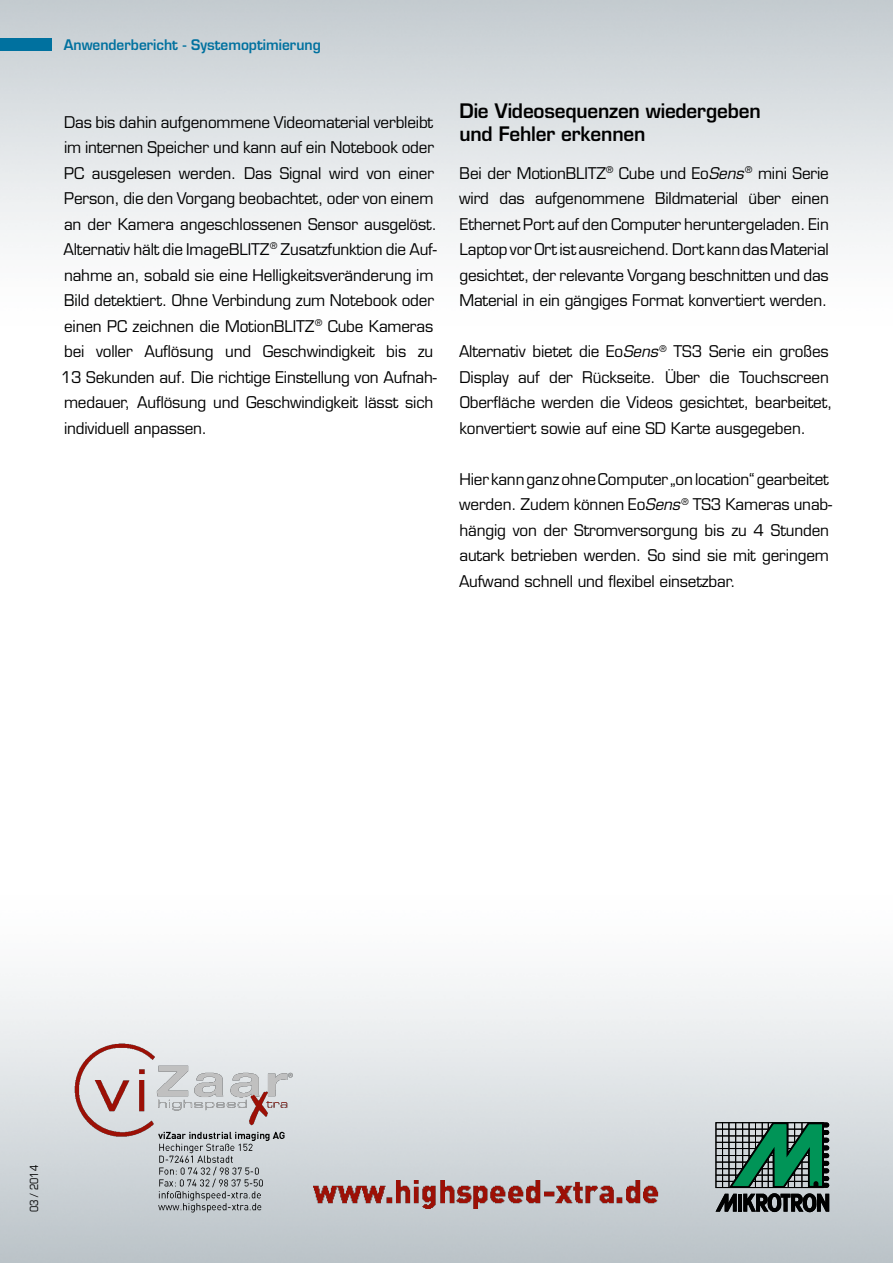
<style>
.page{position:relative;width:893px;height:1263px;background:#fff}
.page>*{position:absolute;margin:0;border:0;box-sizing:border-box;transform-origin:0 0}
.cs_head-2{font:600 19.5px/23.4px "Eurostile";letter-spacing:-.01em;color:#000}
.cs_copy{font:15.75px/25.5px "Eurostile";letter-spacing:-.01em;color:#000}
.t1{font:600 14.25px "Eurostile";color:#00719f;scale:.96 1}
.t2{font:condensed 11.25px "Eurostile";color:#000}
.cs_copy-2{font:9.15px "Eurostile";color:#000}
.s1{font-style:italic}
</style>
<div class="page">
<img style="left:0;top:0;width:893px;height:1263px">
<svg style="left:716px;top:1121px;width:113px;height:91px"></svg>
<div style="left:0;top:38px;width:51px;height:13px;background:#00719f"></div>
<img style="left:71px;top:1041px;width:224px;height:175px">
<img style="left:313px;top:1180px;width:347px;height:29px">
<p class="t1" style="left:64px;top:36px;width:269px">Anwenderbericht - Systemoptimierung</p>
<p class="cs_copy" style="left:61px;top:109px;width:378px">Das bis dahin aufgenommene Videomaterial verbleibt im internen Speicher und kann auf ein Notebook oder PC ausgelesen werden. Das Signal wird von einer Person, die den Vorgang beobachtet, oder von einem an der Kamera angeschlossenen Sensor ausgelöst.<br>Alternativ hält die ImageBLITZ <sup>®</sup> Zusatzfunktion die Auf&shy;nahme an, sobald sie eine Helligkeitsveränderung im Bild detektiert. Ohne Verbindung zum Notebook oder einen PC zeichnen die MotionBLITZ <sup>®</sup> Cube Kameras bei voller Auflösung und Geschwindigkeit bis zu 13 Sekunden auf. Die richtige Einstellung von Aufnah&shy;medauer, Auflösung und Geschwindigkeit lässt sich individuell anpassen.</p>
<p class="cs_head-2" style="left:459px;top:99px;width:303px">Die Videosequenzen wiedergeben und Fehler erkennen</p>
<p class="cs_copy" style="left:459px;top:160px;width:371px;text-align:justify">Bei der MotionBLITZ Cube und Eo<span class="s1">Sens</span> mini Serie wird das aufgenommene Bildmaterial über einen Ethernet Port auf den Computer heruntergeladen. Ein Laptop vor Ort ist ausreichend. Dort kann das Material gesichtet, der relevante Vorgang beschnitten und das Material in ein gängiges Format konvertiert werden.</p>
<p class="cs_copy-2" style="left:606px;top:164px;width:9px">®</p>
<p class="cs_copy-2" style="left:745px;top:164px;width:9px">®</p>
<p class="cs_copy" style="left:459px;top:339px;width:375px">Alternativ bietet die Eo<span class="s1">Sens</span> <sup>®</sup> TS3 Serie ein großes Display auf der Rückseite. Über die Touchscreen Oberfläche werden die Videos gesichtet, bearbeitet, konvertiert sowie auf eine SD Karte ausgegeben.</p>
<p class="cs_copy" style="left:459px;top:466px;width:375px">Hier kann ganz ohne Computer „on location“ gearbeitet werden. Zudem können Eo<span class="s1">Sens</span> <sup>®</sup> TS3 Kameras unab&shy;hängig von der Stromversorgung bis zu 4 Stunden autark betrieben werden. So sind sie mit geringem Aufwand schnell und flexibel einsetzbar.</p>
<p class="t2" style="left:28px;top:1212px;width:49px;rotate:-90deg">03 / 2014</p>
</div>
